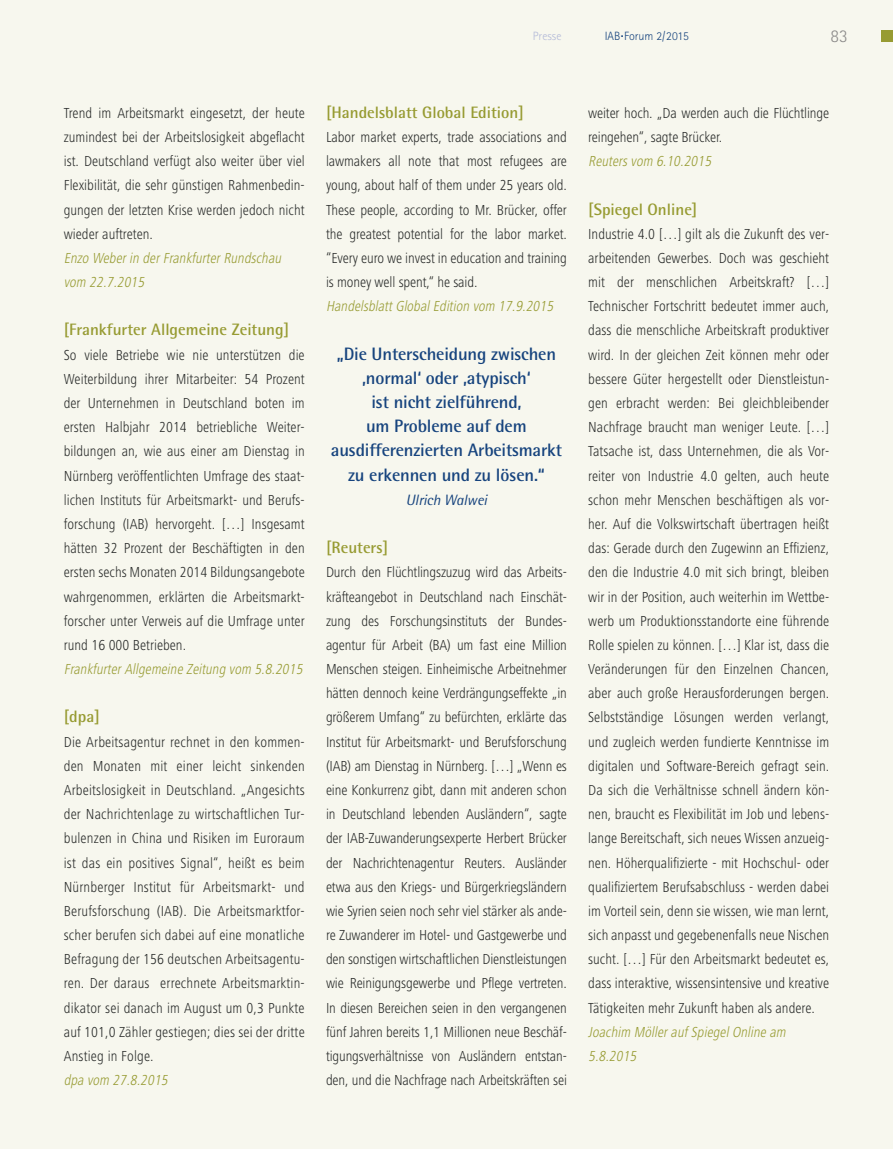
<style>
.page{position:relative;width:893px;height:1149px;background:#fff}
.page>*{position:absolute;margin:0;border:0;box-sizing:border-box;transform-origin:0 0}
.t1{font:700 18px/24.2px "Rotis Semi Sans";letter-spacing:-.01em;color:#17447e;text-align:center}
.t2{font:300 18px "Rotis Sans Serif";color:#8b8a89}
.t3{font:700 16.5px "Rotis Semi Sans";color:#979b32}
.t4{font:300 condensed 15px/24.2px "Frutiger Next LT";color:#292b2a;text-align:justify}
.t5{font:italic 300 condensed 15px/24.2px "Frutiger Next LT";color:#979b32}
.t6{font:italic 15px "Rotis Semi Sans";letter-spacing:-.01em;color:#17447e}
.t7{font:300 12px "Rotis Sans Serif";color:#17447e}
.t8{font:300 12px "Rotis Sans Serif";color:#b2b9d8}
</style>
<div class="page">
<div style="left:0;top:0;width:893px;height:1148px;background:#f7f7ee"></div>
<div style="left:881px;top:30px;width:12px;height:12px;background:#979b32"></div>
<p class="t8" style="left:533px;top:32px;width:30px">Presse</p>
<p class="t7" style="left:605px;top:32px;width:86px">IAB<sup>.</sup> Forum 2/2015</p>
<p class="t2" style="left:830px;top:30px;width:19px">83</p>
<p class="t4" style="left:64px;top:102px;width:242px">Trend im Arbeitsmarkt eingesetzt, der heute zumindest bei der Arbeitslosigkeit abgeflacht ist. Deutschland verfügt also weiter über viel Flexibilität, die sehr günstigen Rahmenbedin&shy;gungen der letzten Krise werden jedoch nicht wieder auftreten.</p>
<p class="t5" style="left:64px;top:247px;width:221px">Enzo Weber in der Frankfurter Rundschau vom 22.7.2015</p>
<p class="t3" style="left:64px;top:324px;width:227px">[Frankfurter Allgemeine Zeitung]</p>
<p class="t4" style="left:64px;top:344px;width:242px">So viele Betriebe wie nie unterstützen die Weiterbildung ihrer Mitarbeiter: 54 Prozent der Unternehmen in Deutschland boten im ersten Halbjahr 2014 betriebliche Weiter&shy;bildungen an, wie aus einer am Dienstag in Nürnberg veröffentlichten Umfrage des staat&shy;lichen Instituts für Arbeitsmarkt- und Berufs&shy;forschung (IAB) hervorgeht. […] Insgesamt hätten 32 Prozent der Beschäftigten in den ersten sechs Monaten 2014 Bildungsangebote wahrgenommen, erklärten die Arbeitsmarkt&shy;forscher unter Verweis auf die Umfrage unter rund 16 000 Betrieben.</p>
<p class="t5" style="left:64px;top:658px;width:243px">Frankfurter Allgemeine Zeitung vom 5.8.2015</p>
<p class="t3" style="left:64px;top:710px;width:38px">[dpa]</p>
<p class="t4" style="left:64px;top:731px;width:242px">Die Arbeitsagentur rechnet in den kommen&shy;den Monaten mit einer leicht sinkenden Arbeits losigkeit in Deutschland. „Angesichts der Nachrichtenlage zu wirtschaftlichen Tur&shy;bulenzen in China und Risiken im Euroraum ist das ein positives Signal“, heißt es beim Nürnberger Institut für Arbeitsmarkt- und Berufsforschung (IAB). Die Arbeitsmarktfor&shy;scher berufen sich dabei auf eine monatliche Befragung der 156 deutschen Arbeitsagentu&shy;ren. Der daraus errechnete Arbeitsmarktin&shy;dikator sei danach im August um 0,3 Punkte auf 101,0 Zähler gestiegen; dies sei der dritte Anstieg in Folge.</p>
<p class="t5" style="left:64px;top:1069px;width:108px">dpa vom 27.8.2015</p>
<p class="t3" style="left:326px;top:106px;width:199px">[Handelsblatt Global Edition]</p>
<p class="t4" style="left:326px;top:126px;width:242px">Labor market experts, trade associations and lawmakers all note that most refugees are young, about half of them under 25 years old.<br>These people, according to Mr. Brücker, offer the greatest potential for the labor market. “Every euro we invest in education and training is money well spent,“ he said.</p>
<p class="t5" style="left:326px;top:296px;width:231px">Handelsblatt Global Edition vom 17.9.2015</p>
<p class="t1" style="left:331px;top:343px;width:233px">„Die Unterscheidung zwischen ‚normal‘ oder ‚atypisch‘<br>ist nicht zielführend,<br>um Probleme auf dem ausdifferenzierten Arbeitsmarkt zu erkennen und zu lösen.“</p>
<p class="t6" style="left:406px;top:494px;width:83px">Ulrich Walwei</p>
<p class="t3" style="left:326px;top:541px;width:64px">[Reuters]</p>
<p class="t4" style="left:326px;top:561px;width:242px">Durch den Flüchtlingszuzug wird das Arbeits&shy;kräfteangebot in Deutschland nach Einschät&shy;zung des Forschungsinstituts der Bundes&shy;agentur für Arbeit (BA) um fast eine Million Menschen steigen. Einheimische Arbeitnehmer hätten dennoch keine Verdrängungseffekte „in größerem Umfang“ zu befürchten, erklärte das Institut für Arbeitsmarkt- und Berufsforschung (IAB) am Dienstag in Nürnberg. […] „Wenn es eine Konkurrenz gibt, dann mit anderen schon in Deutschland lebenden Ausländern“, sagte der IAB-Zuwanderungsexperte Herbert Brücker der Nachrichtenagentur Reuters. Ausländer etwa aus den Kriegs- und Bürgerkriegsländern wie Syrien seien noch sehr viel stärker als ande&shy;re Zuwanderer im Hotel- und Gastgewerbe und den sonstigen wirtschaftlichen Dienstleistungen wie Reinigungsgewerbe und Pflege vertreten.<br>In diesen Bereichen seien in den vergangenen fünf Jahren bereits 1,1 Millionen neue Beschäf&shy;tigungsverhältnisse von Ausländern entstan&shy;den, und die Nachfrage nach Arbeitskräften sei</p>
<p class="t4" style="left:588px;top:102px;width:242px">weiter hoch. „Da werden auch die Flüchtlinge reingehen“, sagte Brücker.</p>
<p class="t5" style="left:588px;top:151px;width:127px">Reuters vom 6.10.2015</p>
<p class="t3" style="left:588px;top:203px;width:111px">[Spiegel Online]</p>
<p class="t4" style="left:588px;top:223px;width:242px">Industrie 4.0 […] gilt als die Zukunft des ver&shy;arbeitenden Gewerbes. Doch was geschieht mit der menschlichen Arbeitskraft? […] Technischer Fortschritt bedeutet immer auch, dass die menschliche Arbeitskraft produktiver wird. In der gleichen Zeit können mehr oder bessere Güter hergestellt oder Dienstleistun&shy;gen erbracht werden: Bei gleichbleibender Nachfrage braucht man weniger Leute. […] Tatsache ist, dass Unternehmen, die als Vor&shy;reiter von Industrie 4.0 gelten, auch heute schon mehr Menschen beschäftigen als vor&shy;her. Auf die Volkswirtschaft übertragen heißt das: Gerade durch den Zugewinn an Effizienz, den die Industrie 4.0 mit sich bringt, bleiben wir in der Position, auch weiterhin im Wettbe&shy;werb um Produktionsstandorte eine führende Rolle spielen zu können. […] Klar ist, dass die Veränderungen für den Einzelnen Chancen, aber auch große Herausforderungen bergen.<br>Selbstständige Lösungen werden verlangt, und zugleich werden fundierte Kenntnisse im digitalen und Software-Bereich gefragt sein.<br>Da sich die Verhältnisse schnell ändern kön&shy;nen, braucht es Flexibilität im Job und lebens&shy;lange Bereitschaft, sich neues Wissen anzueig&shy;nen. Höherqualifizierte - mit Hochschul- oder qualifiziertem Berufsabschluss - werden dabei im Vorteil sein, denn sie wissen, wie man lernt, sich anpasst und gegebenenfalls neue Nischen sucht. […] Für den Arbeitsmarkt bedeutet es, dass interaktive, wissensintensive und kreative Tätigkeiten mehr Zukunft haben als andere.</p>
<p class="t5" style="left:588px;top:1021px;width:202px">Joachim Möller auf Spiegel Online am<br>5.8.2015</p>
</div>
